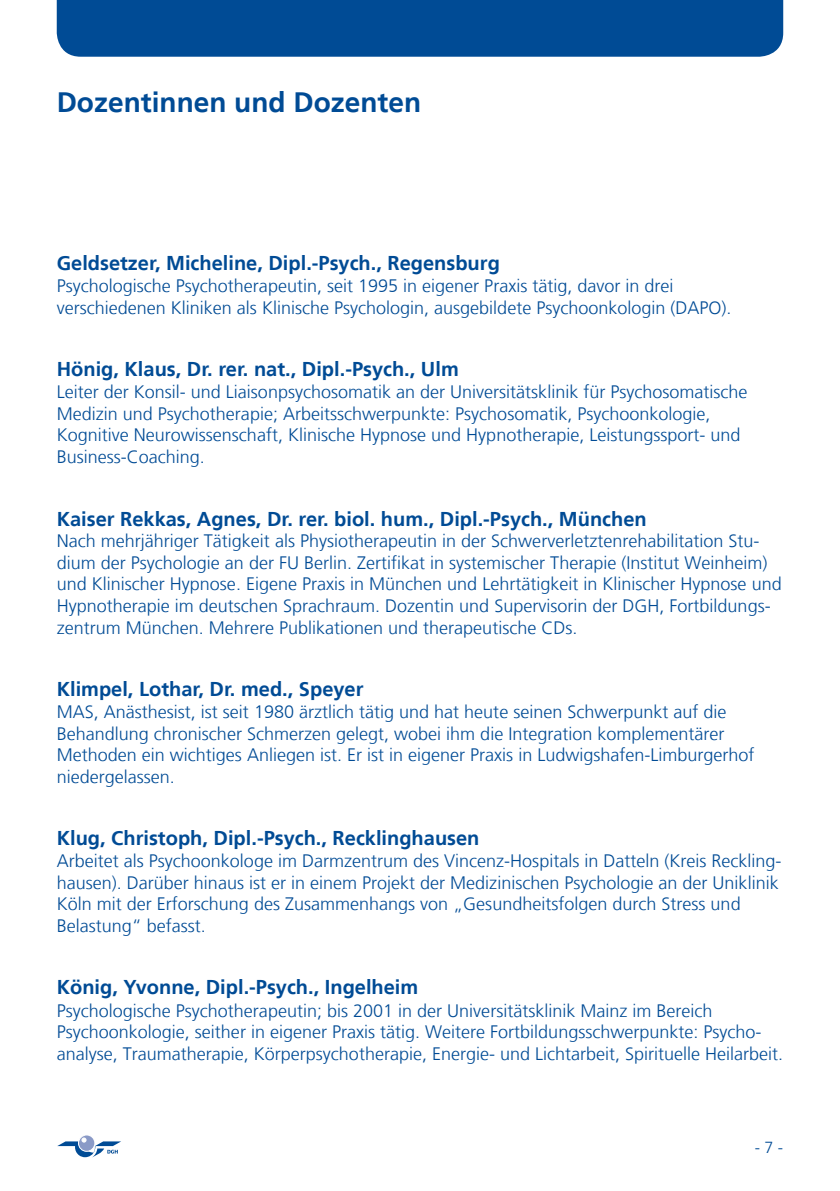
<style>
.page{position:relative;width:840px;height:1191px;background:#fff}
.page>*{position:absolute;margin:0;border:0;box-sizing:border-box;transform-origin:0 0}
.t1{font:700 28px "Frutiger LT";color:#004b95}
.t2{font:700 20px "Frutiger LT";color:#004b95}
.t3{font:300 18px/21.6px "Frutiger LT";color:#004b95}
.t4{font:300 16px "Frutiger LT";color:#004b95}
</style>
<div class="page">
<svg style="left:57px;top:1135px;width:64px;height:22px"></svg>
<div style="left:57px;top:0;width:725px;height:57px;background:#004b95"></div>
<p class="t1" style="left:57px;top:86px;width:366px">Dozentinnen und Dozenten</p>
<p class="t2" style="left:57px;top:251px;width:444px">Geldsetzer, Micheline, Dipl.-Psych., Regensburg</p>
<p class="t3" style="left:57px;top:275px;width:618px">Psychologische Psychotherapeutin, seit 1995 in eigener Praxis tätig, davor in drei</p>
<p class="t3" style="left:57px;top:297px;width:676px">verschiedenen Kliniken als Klinische Psychologin, ausgebildete Psychoonkologin (DAPO).</p>
<p class="t2" style="left:57px;top:357px;width:403px">Hönig, Klaus, Dr. rer. nat., Dipl.-Psych., Ulm</p>
<p class="t3" style="left:57px;top:381px;width:692px">Leiter der Konsil- und Liaisonpsychosomatik an der Universitätsklinik für Psychosomatische<br>Medizin und Psychotherapie; Arbeitsschwerpunkte: Psychosomatik, Psychoonkologie,</p>
<p class="t3" style="left:57px;top:425px;width:685px">Kognitive Neurowissenschaft, Klinische Hypnose und Hypnotherapie, Leistungssport- und<br>Business-Coaching.</p>
<p class="t2" style="left:57px;top:507px;width:591px">Kaiser Rekkas, Agnes, Dr. rer. biol. hum., Dipl.-Psych., München</p>
<p class="t3" style="left:57px;top:530px;width:726px">Nach mehrjähriger Tätigkeit als Physiotherapeutin in der Schwerverletztenrehabilitation Stu&shy;dium der Psychologie an der FU Berlin. Zertifikat in systemischer Therapie (Institut Weinheim) und Klinischer Hypnose. Eigene Praxis in München und Lehrtätigkeit in Klinischer Hypnose und Hypnotherapie im deutschen Sprachraum. Dozentin und Supervisorin der DGH, Fortbildungs&shy;zentrum München. Mehrere Publikationen und therapeutische CDs.</p>
<p class="t2" style="left:57px;top:677px;width:308px">Klimpel, Lothar, Dr. med., Speyer</p>
<p class="t3" style="left:57px;top:701px;width:699px">MAS, Anästhesist, ist seit 1980 ärztlich tätig und hat heute seinen Schwerpunkt auf die Behandlung chronischer Schmerzen gelegt, wobei ihm die Integration komplementärer Methoden ein wichtiges Anliegen ist. Er ist in eigener Praxis in Ludwigshafen-Limburgerhof niedergelassen.</p>
<p class="t2" style="left:57px;top:826px;width:424px">Klug, Christoph, Dipl.-Psych., Recklinghausen</p>
<p class="t3" style="left:57px;top:850px;width:726px">Arbeitet als Psychoonkologe im Darmzentrum des Vincenz-Hospitals in Datteln (Kreis Reckling&shy;hausen). Darüber hinaus ist er in einem Projekt der Medizinischen Psychologie an der Uniklinik Köln mit der Erforschung des Zusammenhangs von „Gesundheitsfolgen durch Stress und Belastung“ befasst.</p>
<p class="t2" style="left:57px;top:975px;width:363px">König, Yvonne, Dipl.-Psych., Ingelheim</p>
<p class="t3" style="left:57px;top:999px;width:657px">Psychologische Psychotherapeutin; bis 2001 in der Universitätsklinik Mainz im Bereich</p>
<p class="t3" style="left:57px;top:1021px;width:727px">Psychoonkologie, seither in eigener Praxis tätig. Weitere Fortbildungsschwerpunkte: Psycho&shy;analyse, Traumatherapie, Körperpsychotherapie, Energie- und Lichtarbeit, Spirituelle Heilarbeit.</p>
<p class="t4" style="left:754px;top:1138px;width:30px">- 7 -</p>
</div>
